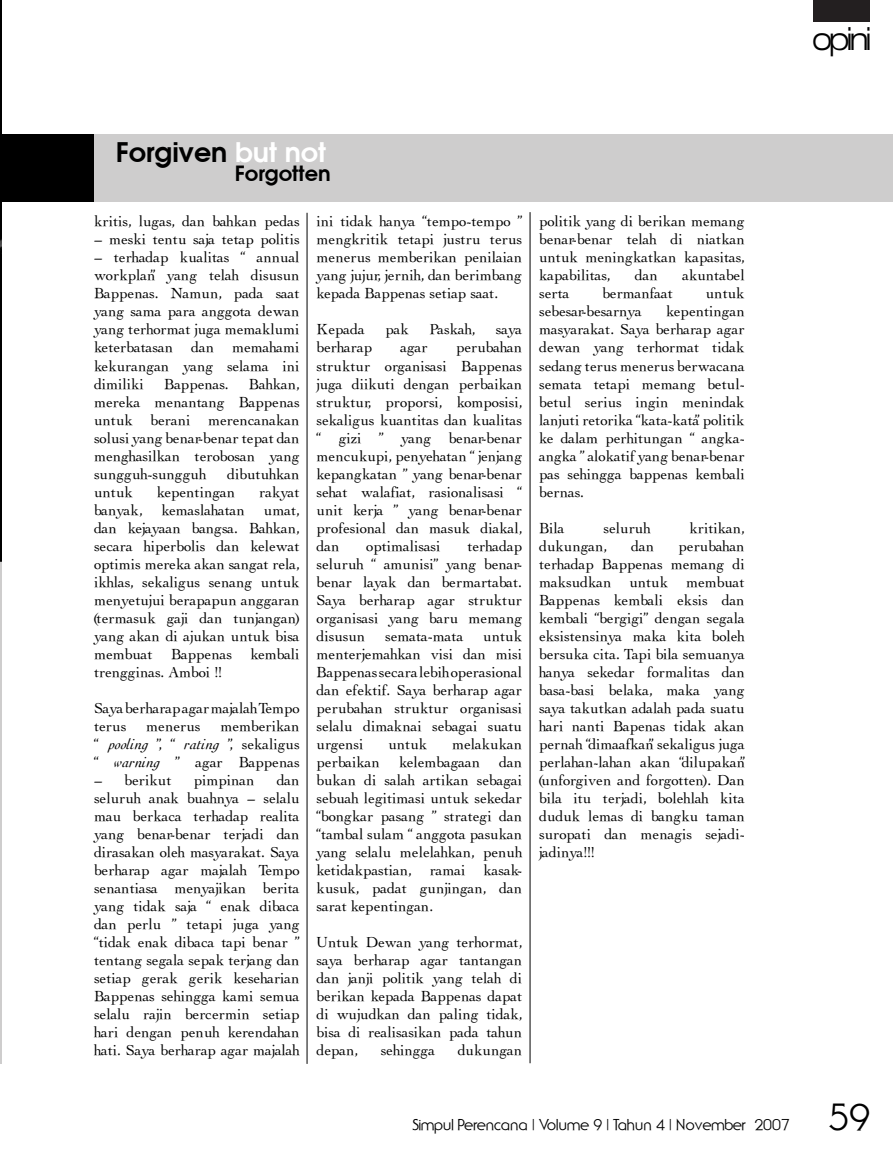
<style>
.page{position:relative;width:893px;height:1149px;background:#fff}
.page>*{position:absolute;margin:0;border:0;box-sizing:border-box;transform-origin:0 0}
.t1{font:36px "Ubiq Gothic S Si";color:#000}
.t2{font:600 27px "Avant Garde";color:#000}
.t3{font:22.5px "Strait";color:#000}
.t4{font:600 21px "Avant Garde";color:#000}
.t5{font:15px/18px "Thesis S Si";color:#000;text-align:justify}
.t6{font:15px "Ubiq Gothic S Si";color:#000}
.s1{color:#fff}
.s2{font-style:italic}
</style>
<div class="page">
<div style="left:813px;top:0;width:57px;height:22px;background:#231f20"></div>
<hr style="left:0;top:555px;width:2px;height:508px;background:#cecdcd">
<img style="left:0;top:0;width:2px;height:561px">
<hr style="left:307px;top:213px;width:1px;height:850px;background:#000">
<div style="left:0;top:134px;width:893px;height:67px;background:#cecdcd"></div>
<hr style="left:530px;top:212px;width:1px;height:850px;background:#000">
<div style="left:0;top:134px;width:94px;height:67px;background:#000"></div>
<h3 class="t3" style="left:813px;top:22px;width:58px">opini</h3>
<h2 class="t2" style="left:116px;top:134px;width:212px">Forgiven <span class="s1">but not</span></h2>
<h3 class="t4" style="left:235px;top:159px;width:98px">Forgotten</h3>
<p class="t5" style="left:94px;top:212px;width:207px">kritis, lugas, dan bahkan pedas</p>
<p class="t5" style="left:94px;top:230px;width:207px">– meski tentu saja tetap politis</p>
<p class="t5" style="left:94px;top:248px;width:207px">– terhadap kualitas “ annual workplan” yang telah disusun Bappenas. Namun, pada saat yang sama para anggota dewan yang terhormat juga memaklumi keterbatasan dan memahami kekurangan yang selama ini dimiliki</p>
<p class="t5" style="left:94px;top:374px;width:207px;text-indent:155px">Bahkan, mereka menantang Bappenas untuk berani merencanakan solusi yang benar-benar tepat dan menghasilkan terobosan yang sungguh-sungguh</p>
<p class="t5" style="left:164px;top:374px;width:66px">Bappenas.</p>
<p class="t5" style="left:227px;top:464px;width:74px">dibutuhkan</p>
<p class="t5" style="left:94px;top:482px;width:40px">untuk</p>
<p class="t5" style="left:157px;top:482px;width:80px">kepentingan</p>
<p class="t5" style="left:259px;top:482px;width:42px">rakyat</p>
<p class="t5" style="left:94px;top:500px;width:50px">banyak,</p>
<p class="t5" style="left:162px;top:500px;width:85px">kemaslahatan</p>
<p class="t5" style="left:94px;top:500px;width:207px;text-indent:170px">umat, dan kejayaan bangsa. Bahkan, secara hiperbolis dan kelewat optimis mereka akan sangat rela, ikhlas, sekaligus senang untuk menyetujui berapapun anggaran (termasuk gaji dan tunjangan) yang akan di ajukan untuk bisa membuat Bappenas kembali trengginas. Amboi !!</p>
<p class="t5" style="left:94px;top:698px;width:207px">Saya berharap agar majalah Tempo terus</p>
<p class="t5" style="left:94px;top:716px;width:207px;text-indent:126px">memberikan “ <span class="s2">pooling</span> ”, “ <span class="s2">rating</span> ”, sekaligus “ <span class="s2">warning</span> ” agar Bappenas</p>
<p class="t5" style="left:94px;top:770px;width:79px">– berikut</p>
<p class="t5" style="left:194px;top:770px;width:62px">pimpinan</p>
<p class="t5" style="left:146px;top:716px;width:56px">menerus</p>
<p class="t5" style="left:94px;top:770px;width:207px;text-indent:183px">dan seluruh anak buahnya – selalu mau berkaca terhadap realita yang benar-benar terjadi dan dirasakan oleh masyarakat. Saya berharap agar majalah Tempo senantiasa menyajikan berita yang tidak saja “ enak dibaca dan perlu ” tetapi juga yang “tidak enak dibaca tapi benar ” tentang segala sepak terjang dan setiap gerak gerik keseharian Bappenas sehingga kami semua selalu rajin bercermin setiap hari dengan penuh kerendahan hati. Saya berharap agar majalah</p>
<p class="t5" style="left:317px;top:212px;width:207px">ini tidak hanya “tempo-tempo ” mengkritik tetapi justru terus menerus memberikan penilaian yang jujur, jernih, dan berimbang kepada Bappenas setiap saat.</p>
<p class="t5" style="left:317px;top:320px;width:50px">Kepada</p>
<p class="t5" style="left:385px;top:320px;width:25px">pak</p>
<p class="t5" style="left:430px;top:320px;width:47px">Paskah,</p>
<p class="t5" style="left:496px;top:320px;width:28px">saya</p>
<p class="t5" style="left:317px;top:338px;width:57px">berharap</p>
<p class="t5" style="left:400px;top:338px;width:29px">agar</p>
<p class="t5" style="left:317px;top:338px;width:207px;text-indent:139px">perubahan struktur organisasi Bappenas juga diikuti dengan perbaikan struktur, proporsi, komposisi, sekaligus kuantitas dan kualitas “ gizi ” yang benar-benar mencukupi, penyehatan “ jenjang kepangkatan ” yang benar-benar sehat walafiat, rasionalisasi “ unit kerja ” yang benar-benar profesional dan masuk diakal, dan</p>
<p class="t5" style="left:317px;top:536px;width:207px;text-indent:151px">terhadap seluruh “ amunisi” yang benar&shy;benar layak dan bermartabat.<br>Saya berharap agar struktur organisasi yang baru memang disusun</p>
<p class="t5" style="left:366px;top:536px;width:76px">optimalisasi</p>
<p class="t5" style="left:317px;top:626px;width:207px;text-indent:167px">untuk menterjemahkan visi dan misi Bappenas secara lebih operasional dan efektif. Saya berharap agar perubahan struktur organisasi selalu dimaknai sebagai suatu urgensi</p>
<p class="t5" style="left:385px;top:626px;width:80px">semata-mata</p>
<p class="t5" style="left:388px;top:734px;width:40px">untuk</p>
<p class="t5" style="left:452px;top:734px;width:71px">melakukan</p>
<p class="t5" style="left:317px;top:752px;width:207px;text-indent:183px">dan bukan di salah artikan sebagai sebuah legitimasi untuk sekedar “bongkar pasang ” strategi dan “tambal sulam “ anggota pasukan yang selalu melelahkan, penuh ketidakpastian, ramai kasak&shy;kusuk, padat gunjingan, dan sarat kepentingan.</p>
<p class="t5" style="left:317px;top:932px;width:207px">Untuk Dewan yang terhormat, saya berharap agar tantangan dan janji politik yang telah di berikan kepada Bappenas dapat di wujudkan dan paling tidak, bisa di realisasikan pada tahun depan,</p>
<p class="t5" style="left:317px;top:752px;width:65px">perbaikan</p>
<p class="t5" style="left:399px;top:752px;width:82px">kelembagaan</p>
<p class="t5" style="left:381px;top:1040px;width:56px">sehingga</p>
<p class="t5" style="left:458px;top:1040px;width:66px">dukungan</p>
<p class="t5" style="left:539px;top:212px;width:207px">politik yang di berikan memang benar-benar telah di niatkan untuk meningkatkan kapasitas, kapabilitas,</p>
<p class="t5" style="left:635px;top:266px;width:24px">dan</p>
<p class="t5" style="left:682px;top:266px;width:64px">akuntabel</p>
<p class="t5" style="left:539px;top:284px;width:32px">serta</p>
<p class="t5" style="left:602px;top:284px;width:72px">bermanfaat</p>
<p class="t5" style="left:706px;top:284px;width:40px">untuk</p>
<p class="t5" style="left:539px;top:302px;width:104px">sebesar-besarnya</p>
<p class="t5" style="left:539px;top:302px;width:207px;text-indent:127px">kepentingan masyarakat. Saya berharap agar dewan yang terhormat tidak sedang terus menerus berwacana semata tetapi memang betul&shy;betul serius ingin menindak lanjuti retorika “kata-kata” politik ke dalam perhitungan “ angka&shy;angka ” alokatif yang benar-benar pas sehingga bappenas kembali bernas.</p>
<p class="t5" style="left:539px;top:518px;width:27px">Bila</p>
<p class="t5" style="left:603px;top:518px;width:48px">seluruh</p>
<p class="t5" style="left:689px;top:518px;width:57px">kritikan,</p>
<p class="t5" style="left:539px;top:536px;width:69px">dukungan,</p>
<p class="t5" style="left:631px;top:536px;width:24px">dan</p>
<p class="t5" style="left:539px;top:536px;width:207px;text-indent:139px">perubahan terhadap Bappenas memang di maksudkan untuk membuat Bappenas kembali eksis dan kembali “bergigi” dengan segala eksistensinya maka kita boleh bersuka cita. Tapi bila semuanya hanya sekedar formalitas dan basa-basi belaka, maka yang saya takutkan adalah pada suatu hari nanti Bapenas tidak akan pernah “dimaafkan” sekaligus juga perlahan-lahan akan “dilupakan” (unforgiven and forgotten). Dan bila itu terjadi, bolehlah kita duduk lemas di bangku taman suropati dan menagis sejadi&shy;jadinya!!!</p>
<p class="t6" style="left:413px;top:1115px;width:379px">Simpul Perencana | Volume 9 | Tahun 4 | November 2007</p>
<h1 class="t1" style="left:828px;top:1095px;width:44px">59</h1>
</div>
